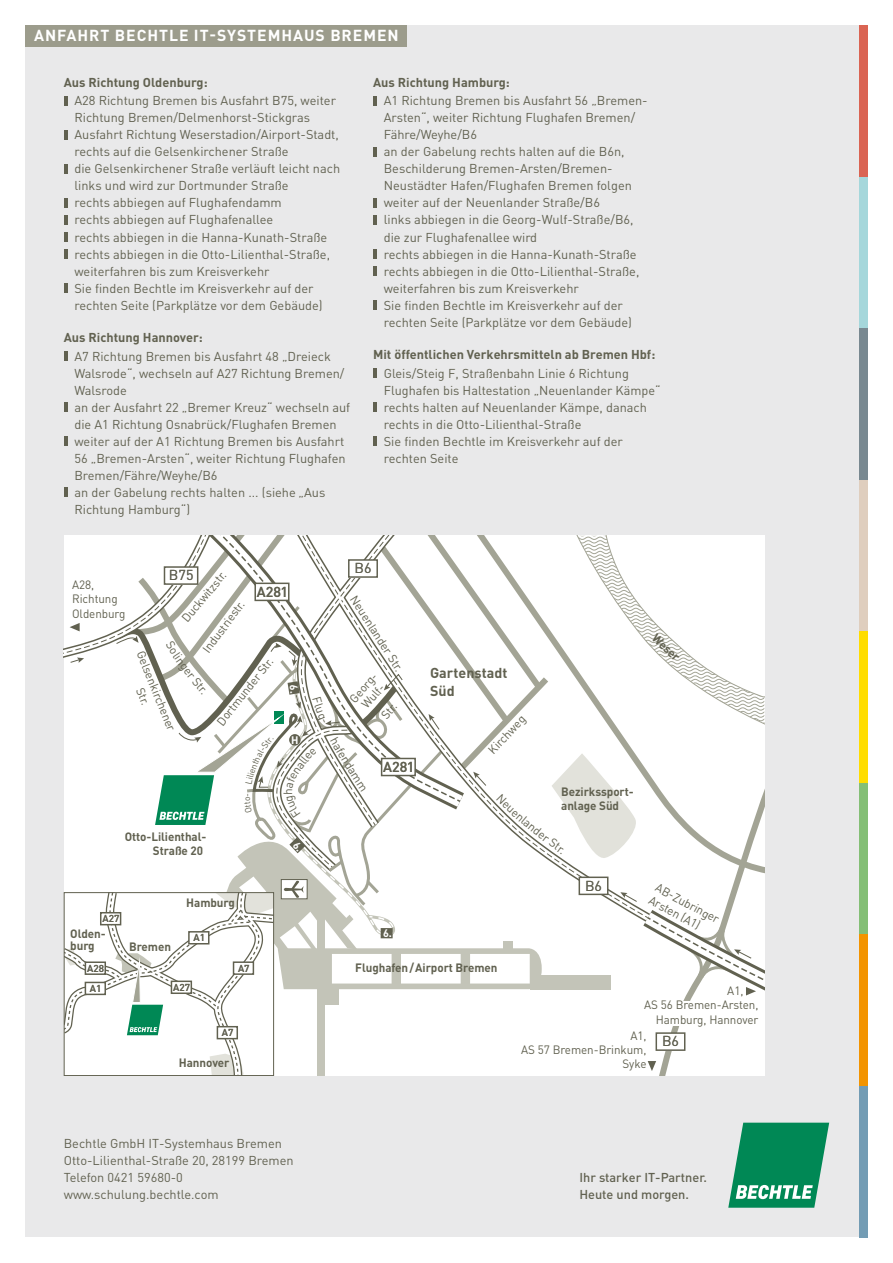
<style>
.page{position:relative;width:893px;height:1263px;background:#fff}
.page>*{position:absolute;margin:0;border:0;box-sizing:border-box;transform-origin:0 0}
.t1{font:700 15.75px "DIN Pro";letter-spacing:.06em;color:#fff}
.t2{font:700 14.25px/17.1px "DIN Pro";letter-spacing:.005em;color:#616150}
.t3{font:14.25px "DIN Pro";letter-spacing:.005em;color:#707067}
.t4{font:500 14.25px "DIN Pro";letter-spacing:.005em;color:#707067}
.t5{font:12.75px/17px "DIN Pro";color:#616150}
.t6{font:700 12.75px "DIN Pro";color:#616150}
.t7{font:500 12.75px/17px "DIN Pro";color:#616150}
.t8{font:12px/14.4px "DIN Pro";letter-spacing:-.005em;color:#616150}
.t9{font:700 12px/14.4px "DIN Pro";letter-spacing:-.005em;color:#616150}
.t10{font:700 10.8px "DIN Pro";color:#fff}
.t11{font:500 10.05px "DIN Pro";letter-spacing:.005em;color:#707067}
</style>
<div class="page">
<div style="left:26px;top:26px;width:841px;height:1211px;background:#e9e9ea"></div>
<svg style="left:728px;top:1123px;width:101px;height:85px;background:#359f77"></svg>
<div style="left:859px;top:177px;width:8px;height:151px;background:#a5d7db"></div>
<div style="left:859px;top:26px;width:8px;height:151px;background:#da6453"></div>
<div style="left:859px;top:328px;width:8px;height:152px;background:#798991"></div>
<div style="left:859px;top:480px;width:8px;height:151px;background:#dfcebe"></div>
<div style="left:859px;top:631px;width:8px;height:152px;background:#fd0"></div>
<div style="left:859px;top:783px;width:8px;height:151px;background:#84bf76"></div>
<div style="left:859px;top:934px;width:8px;height:152px;background:#f39400"></div>
<div style="left:859px;top:1086px;width:8px;height:151px;background:#739cb4"></div>
<div style="left:26px;top:26px;width:381px;height:21px;background:#9c9c8c"></div>
<svg style="left:64px;top:96px;width:3px;height:9px"></svg>
<svg style="left:64px;top:130px;width:3px;height:9px"></svg>
<svg style="left:64px;top:164px;width:3px;height:9px"></svg>
<svg style="left:64px;top:198px;width:3px;height:9px"></svg>
<svg style="left:64px;top:215px;width:3px;height:9px"></svg>
<svg style="left:64px;top:232px;width:3px;height:9px"></svg>
<svg style="left:64px;top:249px;width:3px;height:9px"></svg>
<svg style="left:64px;top:283px;width:3px;height:9px"></svg>
<svg style="left:64px;top:352px;width:3px;height:9px"></svg>
<svg style="left:64px;top:403px;width:3px;height:9px"></svg>
<svg style="left:64px;top:437px;width:3px;height:9px"></svg>
<svg style="left:64px;top:488px;width:3px;height:9px"></svg>
<svg style="left:373px;top:96px;width:4px;height:9px"></svg>
<svg style="left:373px;top:147px;width:4px;height:9px"></svg>
<svg style="left:373px;top:198px;width:4px;height:9px"></svg>
<svg style="left:373px;top:215px;width:4px;height:9px"></svg>
<svg style="left:373px;top:249px;width:4px;height:9px"></svg>
<svg style="left:373px;top:266px;width:4px;height:9px"></svg>
<hr style="left:373px;top:300px;width:4px;height:10px;background:#616150">
<svg style="left:373px;top:369px;width:4px;height:9px"></svg>
<svg style="left:373px;top:403px;width:4px;height:9px"></svg>
<svg style="left:373px;top:437px;width:4px;height:9px"></svg>
<svg style="left:64px;top:536px;width:700px;height:540px;background:#f0f1ef"></svg>
<p class="t1" style="left:34px;top:25px;width:45px">An fahr</p>
<p class="t1" style="left:100px;top:25px;width:180px">t Bechtle IT-Systemha</p>
<p class="t1" style="left:304px;top:25px;width:93px">us Bremen</p>
<p class="t6" style="left:64px;top:74px;width:145px">Aus Richtung Oldenburg:</p>
<p class="t5" style="left:74px;top:92px;width:267px">A28 Richtung Bremen bis Ausfahrt B75, weiter Richtung Bremen/Delmenhorst-Stickgras Ausfahrt Richtung Weserstadion/Airport-Stadt, rechts auf die Gelsenkirchener Straße<br>die Gelsenkirchener Straße verläuft leicht nach links und wird zur Dortmunder Straße<br>rechts abbiegen auf Flughafendamm<br>rechts abbiegen auf Flughafenallee<br>rechts abbiegen in die Hanna-Kunath-Straße rechts abbiegen in die Otto-Lilienthal-Straße, weiterfahren bis zum Kreisverkehr<br>Sie finden Bechtle im Kreisverkehr auf der rechten Seite (Parkplätze vor dem Gebäude)</p>
<p class="t6" style="left:64px;top:329px;width:140px">Aus Richtung Hannover:</p>
<p class="t5" style="left:74px;top:347px;width:277px">A7 Richtung Bremen bis Ausfahrt 48 „Dreieck Walsrode“, wechseln auf A27 Richtung Bremen/ Walsrode<br>an der Ausfahrt 22 „Bremer Kreuz“ wechseln auf die A1 Richtung Osnabrück/Flughafen Bremen weiter auf der A1 Richtung Bremen bis Ausfahrt 56 „Bremen-Arsten“, weiter Richtung Flughafen Bremen/Fähre/Weyhe/B6<br>an der Gabelung rechts halten ... (siehe „Aus Richtung Hamburg“)</p>
<p class="t6" style="left:373px;top:74px;width:138px">Aus Richtung Hamburg:</p>
<p class="t5" style="left:384px;top:92px;width:265px">A1 Richtung Bremen bis Ausfahrt 56 „Bremen-Arsten“, weiter Richtung Flughafen Bremen/ Fähre/Weyhe/B6<br>an der Gabelung rechts halten auf die B6n, Beschilderung Bremen-Arsten/Bremen-Neustädter Hafen/ Flughafen Bremen folgen weiter auf der Neuenlander Straße/B6<br>links abbiegen in die Georg-Wulf-Straße/B6, die zur Flughafenallee wird<br>rechts abbiegen in die Hanna-Kunath-Straße rechts abbiegen in die Otto-Lilienthal-Straße, weiterfahren bis zum Kreisverkehr<br>Sie finden Bechtle im Kreisverkehr auf der rechten Seite (Parkplätze vor dem Gebäude)</p>
<p class="t6" style="left:373px;top:346px;width:284px">Mit öffentlichen Verkehrsmitteln ab Bremen Hbf:</p>
<p class="t5" style="left:384px;top:364px;width:278px">Gleis/Steig F, Straßenbahn Linie 6 Richtung Flughafen bis Haltestation „Neuenlander Kämpe“ rechts halten auf Neuenlander Kämpe, danach rechts in die Otto-Lilienthal-Straße<br>Sie finden Bechtle im Kreisverkehr auf der rechten Seite</p>
<p class="t8" style="left:72px;top:577px;width:55px">A28,<br>Richtung<br>Oldenburg</p>
<p class="t3" style="left:169px;top:565px;width:26px">B75</p>
<p class="t8" style="left:178px;top:615px;width:64px;rotate:-50deg">D uckw itzstr.</p>
<p class="t4" style="left:257px;top:582px;width:33px">A281</p>
<p class="t8" style="left:199px;top:647px;width:63px;rotate:-53deg">Industriestr.</p>
<p class="t8" style="left:148px;top:649px;width:86px;text-align:center;rotate:68deg">Gelsenkirchener<br>Str.</p>
<p class="t8" style="left:213px;top:719px;width:84px;rotate:-52deg">D ortmunder Str.</p>
<p class="t10" style="left:291px;top:733px;width:9px">H</p>
<p class="t9" style="left:125px;top:829px;width:83px;text-align:right">Otto-Lilienthal-<br>Straße 20</p>
<p class="t11" style="left:103px;top:911px;width:18px">A27</p>
<p class="t9" style="left:70px;top:927px;width:37px;line-height:12px">Olden&shy;burg</p>
<p class="t11" style="left:87px;top:961px;width:18px">A28</p>
<p class="t9" style="left:129px;top:939px;width:43px">Bremen</p>
<p class="t9" style="left:186px;top:895px;width:50px">Hamburg</p>
<p class="t11" style="left:193px;top:931px;width:13px">A1</p>
<p class="t11" style="left:238px;top:961px;width:13px">A7</p>
<p class="t11" style="left:90px;top:981px;width:13px">A1</p>
<p class="t11" style="left:173px;top:980px;width:18px">A27</p>
<p class="t11" style="left:222px;top:1025px;width:13px">A7</p>
<p class="t9" style="left:179px;top:1055px;width:52px">Hannover</p>
<p class="t5" style="left:64px;top:1134px;width:231px">Bechtle GmbH IT-Systemhaus Bremen<br>Otto-Lilienthal-Straße 20, 28199 Bremen<br>Telefon 0421 59680-0 www.schulung.bechtle.com</p>
<p class="t3" style="left:354px;top:558px;width:19px">B6</p>
<p class="t8" style="left:360px;top:593px;width:88px;rotate:57deg">Neuenlander Str.</p>
<p class="t8" style="left:347px;top:696px;width:38px;line-height:12.8px;rotate:-49deg">Georg-<br>W ulf-</p>
<p class="t8" style="left:378px;top:712px;width:19px;rotate:-49deg">Str.</p>
<p class="t4" style="left:383px;top:757px;width:33px">A281</p>
<p class="t2" style="left:430px;top:664px;width:79px">Gartenstadt<br>Süd</p>
<p class="t8" style="left:485px;top:746px;width:49px;rotate:-47deg">Kirchw eg</p>
<p class="t10" style="left:383px;top:926px;width:10px">6.</p>
<p class="t9" style="left:355px;top:960px;width:144px">Flughafen/Airport Bremen</p>
<p class="t9" style="left:659px;top:630px;width:35px;rotate:44deg">Weser</p>
<p class="t9" style="left:561px;top:784px;width:74px">Bezirkssport&shy;anlage Süd</p>
<p class="t3" style="left:585px;top:876px;width:19px">B6</p>
<p class="t8" style="left:660px;top:880px;width:72px;rotate:28deg">AB-Zubringer<br>Arsten (A1)</p>
<p class="t8" style="left:727px;top:983px;width:18px">A1,</p>
<p class="t8" style="left:644px;top:997px;width:116px">AS 56 Bremen-Arsten,</p>
<p class="t8" style="left:656px;top:1011px;width:104px">Hamburg, Hannover</p>
<p class="t8" style="left:521px;top:1027px;width:127px;text-align:right">A1,<br>AS 57 Bremen-Brinkum,<br>Syke</p>
<p class="t3" style="left:662px;top:1031px;width:19px">B6</p>
<p class="t7" style="left:579px;top:1168px;width:129px">Ihr starker IT-Partner.<br>Heute und morgen.</p>
</div>
